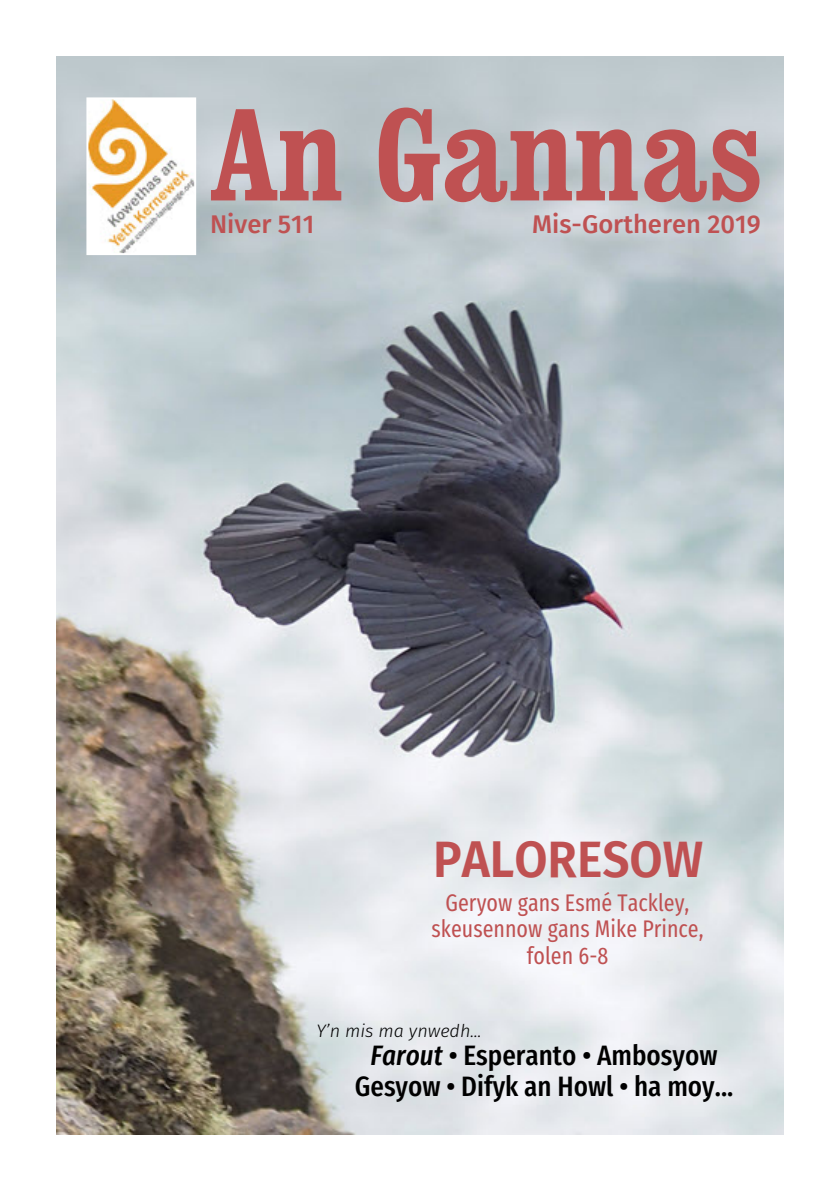
<style>
.page{position:relative;width:840px;height:1191px;background:#fff}
.page>*{position:absolute;margin:0;border:0;box-sizing:border-box;transform-origin:0 0}
.t1{font:700 condensed 131.2px "Clarendon";color:#bf5152}
.t2{font:600 51.4px "Fira Sans";color:#bf5152;scale:.93 1}
.t3{font:500 28px/30.2px "Fira Sans Condensed";color:#000;text-align:center}
.t4{font:500 25.6px "Fira Sans";color:#bf5152}
.t5{font:24px/26.4px "Fira Sans Condensed";color:#bf5152;text-align:center;scale:.95 1}
.t6{font:italic 300 18px "Fira Sans";color:#000}
.s1{font-style:italic}
</style>
<div class="page">
<img style="left:57px;top:57px;width:725px;height:1077px">
<svg style="left:86px;top:97px;width:110px;height:158px"></svg>
<h1 class="t1" style="left:210px;top:109px;width:555px">An Gannas</h1>
<p class="t4" style="left:210px;top:209px;width:106px">Niver 511</p>
<p class="t4" style="left:532px;top:209px;width:230px">Mis-Gortheren 2019</p>
<h2 class="t2" style="left:433px;top:829px;width:292px">PALORESOW</h2>
<p class="t5" style="left:431px;top:889px;width:287px">Geryow gans Esmé Tackley, skeusennow gans Mike Prince, folen 6-8</p>
<p class="t6" style="left:316px;top:1019px;width:167px">Y’n mis ma ynwedh...</p>
<p class="t3" style="left:354px;top:1040px;width:380px"><span class="s1">Farout</span> • Esperanto • Ambosyow<br>Gesyow • Difyk an Howl • ha moy...</p>
</div>
